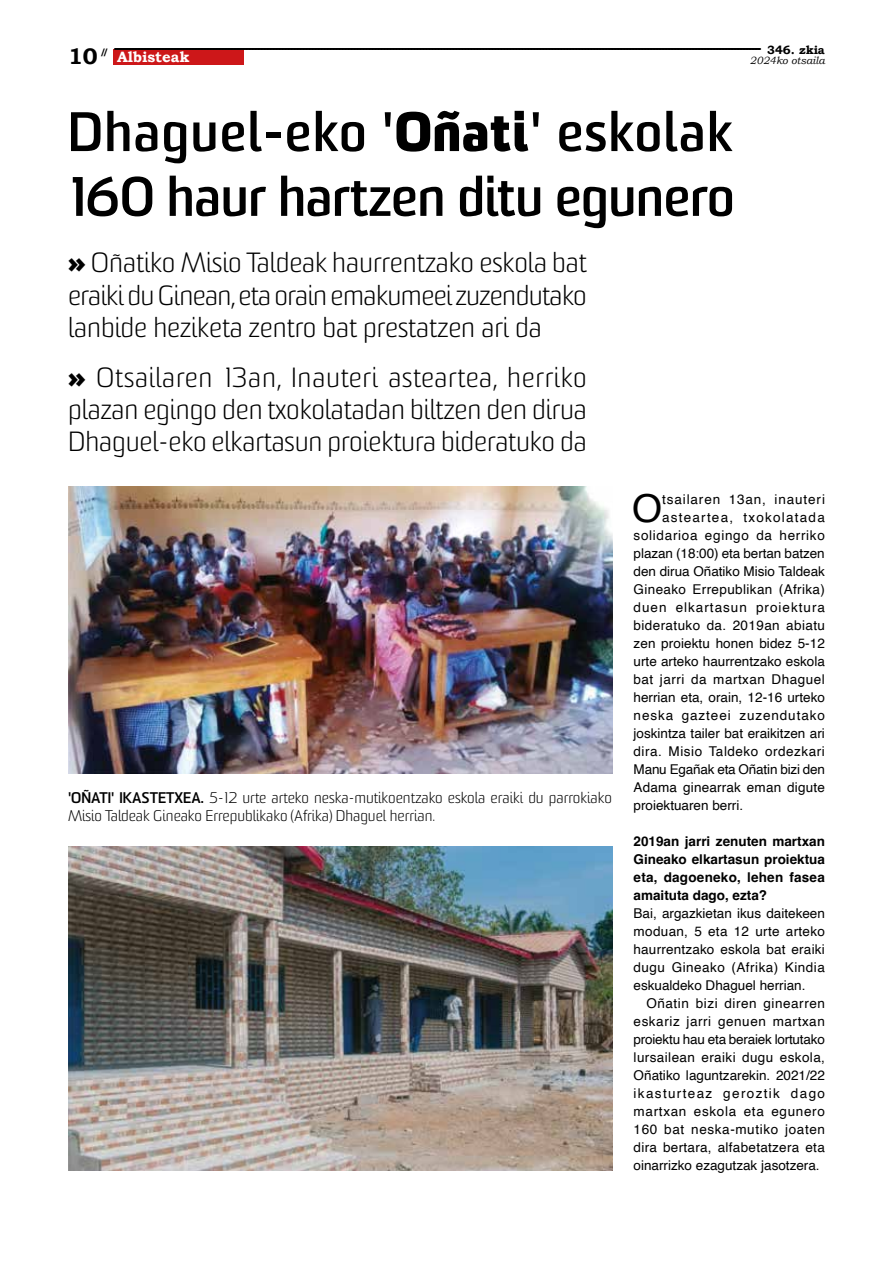
<style>
.page{position:relative;width:893px;height:1263px;background:#fff}
.page>*{position:absolute;margin:0;border:0;box-sizing:border-box;transform-origin:0 0}
.t1{font:700 54px/64.8px "Sommet";color:#000}
.t2{font:38.55px "Helvetica";color:#000}
.t3{font:300 27px/32.4px "Sommet";letter-spacing:-.005em;color:#000;text-align:justify}
.t4{font:700 22.5px "Bookman Old Style";color:#000}
.t5{font:300 15px/18px "Sommet";color:#000}
.t6{font:700 15px "Bookman Old Style";color:#fff}
.t7{font:13.5px/18px "Helvetica";letter-spacing:.015em;color:#000;text-align:justify}
.t8{font:700 13.5px/18px "Helvetica";color:#000;text-align:justify}
.t9{font:13.5px "Helvetica";letter-spacing:.065em;color:#000}
.t10{font:13.5px "Helvetica";letter-spacing:-.005em;color:#000}
.t11{font:13.5px "Helvetica";letter-spacing:.04em;color:#000}
.t12{font:13.5px "Helvetica";letter-spacing:-.015em;color:#000}
.t13{font:13.5px "Helvetica";letter-spacing:.05em;color:#000}
.t14{font:13.5px "Helvetica";letter-spacing:.075em;color:#000}
.t15{font:13.5px "Helvetica";letter-spacing:.035em;color:#000}
.t16{font:13.5px "Helvetica";letter-spacing:.09em;color:#000}
.t17{font:700 12px "Bookman Old Style";color:#000}
.t18{font:italic 10.5px "Bookman Old Style";color:#000}
.t19{font:700 9px "Bookman Old Style";color:#000}
.s1{font-weight:800}
.s2{font-weight:700}
</style>
<div class="page">
<svg style="left:114px;top:48px;width:647px;height:2px"></svg>
<div style="left:113px;top:49px;width:130px;height:15px;background:#cd1719"></div>
<img style="left:68px;top:486px;width:544px;height:288px">
<img style="left:68px;top:846px;width:544px;height:324px">
<h3 class="t4" style="left:68px;top:40px;width:31px">10</h3>
<p class="t19" style="left:101px;top:45px;width:10px">//</p>
<p class="t17" style="left:767px;top:41px;width:59px">346. zkia</p>
<p class="t6" style="left:117px;top:46px;width:74px">Albisteak</p>
<p class="t18" style="left:750px;top:53px;width:76px">2024ko otsaila</p>
<h1 class="t1" style="left:68px;top:103px;width:668px">Dhaguel-eko '<span class="s1">Oñati</span>' eskolak<br>160 haur hartzen ditu egunero</h1>
<h3 class="t3" style="left:68px;top:248px;width:520px"><span class="s1">»</span> Oñatiko Misio Taldeak haurrentzako eskola bat eraiki du Ginean, eta orain emakumeei zuzendutako lanbide heziketa zentro bat prestatzen ari da</h3>
<h3 class="t3" style="left:68px;top:362px;width:520px"><span class="s1">»</span> Otsailaren 13an, Inauteri asteartea, herriko plazan egingo den txokolatadan biltzen den dirua Dhaguel-eko elkartasun proiektura bideratuko da</h3>
<p class="t5" style="left:68px;top:790px;width:545px"><span class="s2">'OÑATI' IKASTETXEA.</span> 5-12 urte arteko neska-mutikoentzako eskola eraiki du parrokiako<br>Misio Taldeak Gineako Errepublikako (Afrika) Dhaguel herrian.</p>
<h2 class="t2" style="left:632px;top:479px;width:32px">O</h2>
<p class="t9" style="left:662px;top:489px;width:164px">tsailaren 13an, inauteri</p>
<p class="t16" style="left:662px;top:507px;width:164px">asteartea, txokolatada</p>
<p class="t13" style="left:634px;top:525px;width:193px">solidarioa egingo da herriko</p>
<p class="t10" style="left:634px;top:543px;width:193px">plazan (18:00) eta bertan batzen</p>
<p class="t7" style="left:634px;top:563px;width:193px">den dirua Oñatiko Misio Taldeak</p>
<p class="t7" style="left:634px;top:581px;width:193px">Gineako Errepublikan (Afrika)</p>
<p class="t14" style="left:634px;top:597px;width:193px">duen elkartasun proiektura</p>
<p class="t7" style="left:634px;top:617px;width:193px">bideratuko da. 2019an abiatu</p>
<p class="t7" style="left:634px;top:635px;width:193px">zen proiektu honen bidez 5-12</p>
<p class="t7" style="left:634px;top:653px;width:193px">urte arteko haurrentzako eskola</p>
<p class="t15" style="left:634px;top:669px;width:193px">bat jarri da martxan Dhaguel</p>
<p class="t7" style="left:634px;top:689px;width:193px">herrian eta, orain, 12-16 urteko</p>
<p class="t9" style="left:634px;top:705px;width:193px">neska gazteei zuzendutako</p>
<p class="t7" style="left:634px;top:725px;width:193px">joskintza tailer bat eraikitzen ari</p>
<p class="t11" style="left:634px;top:741px;width:193px">dira. Misio Taldeko ordezkari</p>
<p class="t12" style="left:634px;top:759px;width:193px">Manu Egañak eta Oñatin bizi den</p>
<p class="t7" style="left:634px;top:779px;width:193px">Adama ginearrak eman digute</p>
<p class="t7" style="left:634px;top:797px;width:111px">proiektuaren berri.</p>
<p class="t8" style="left:634px;top:834px;width:193px">2019an jarri zenuten martxan Gineako elkartasun proiektua eta, dagoeneko, lehen fasea amaituta dago, ezta?</p>
<p class="t7" style="left:634px;top:905px;width:193px">Bai, argazkietan ikus daitekeen moduan, 5 eta 12 urte arteko haurrentzako eskola bat eraiki dugu Gineako (Afrika) Kindia eskualdeko Dhaguel herrian.</p>
<p class="t7" style="left:634px;top:995px;width:193px;text-indent:13px">Oñatin bizi diren ginearren eskariz jarri genuen martxan proiektu hau eta beraiek lortutako lursailean eraiki dugu eskola, Oñatiko laguntzarekin. 2021/22 ikasturteaz geroztik dago martxan eskola eta egunero 160 bat neska-mutiko joaten dira bertara, alfabetatzera eta oinarrizko ezagutzak jasotzera.</p>
</div>
